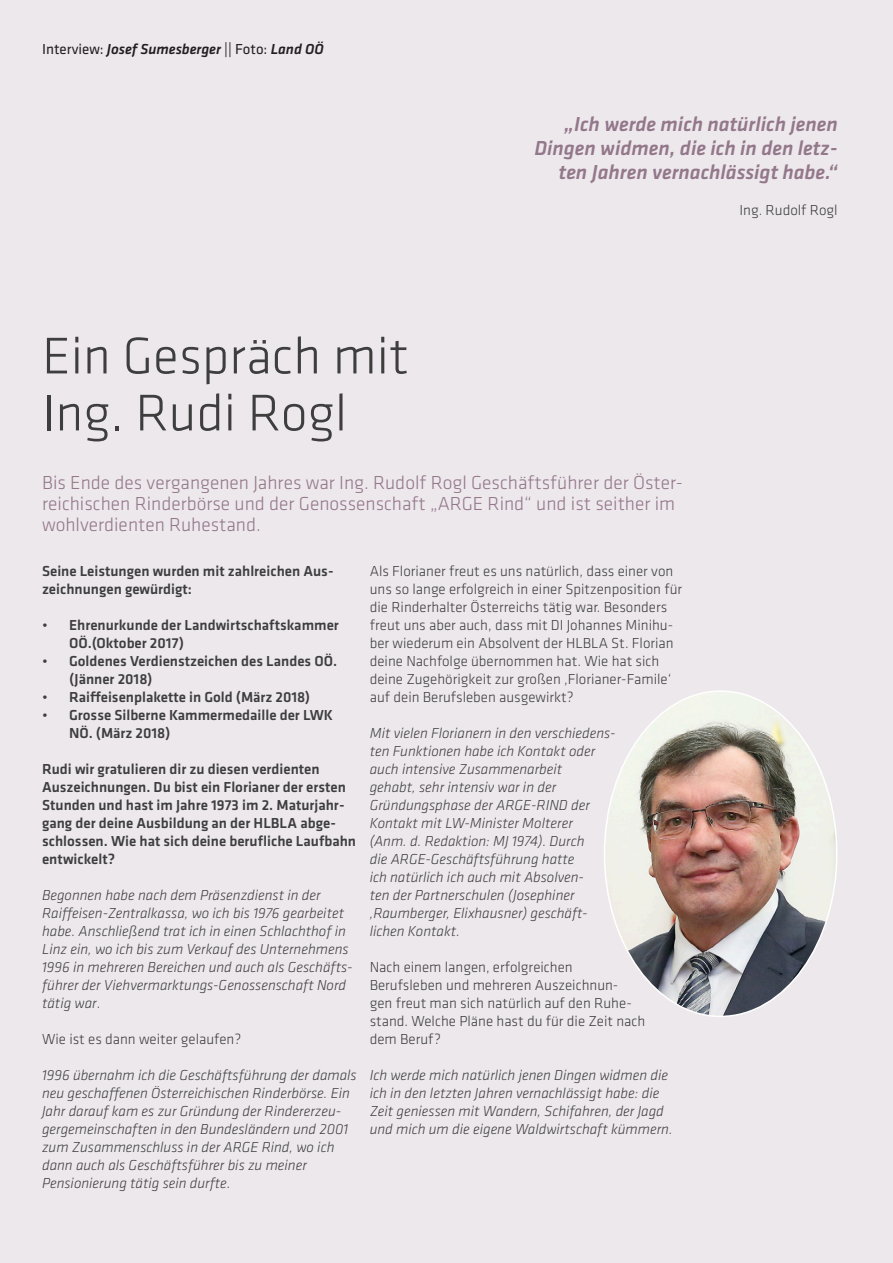
<style>
.page{position:relative;width:893px;height:1263px;background:#ede8ec}
.page>*{position:absolute;margin:0;border:0;box-sizing:border-box;transform-origin:0 0}
.t1{font:300 53.4px/57px "Klavika";color:#3e3e3f}
.t2{font:italic 500 21px/24px "Klavika";color:#93778a;text-align:right}
.t3{font:300 19.5px/21px "Klavika";color:#93778a}
.t4{font:italic 300 15px/18px "Klavika";color:#3e3e3f}
.t5{font:300 15px/18px "Klavika";color:#3e3e3f}
.t6{font:500 15px/18px "Klavika";color:#3e3e3f}
.t7{font:15px "Klavika Medium Italic OSF";color:#231f20}
.s1{font-family:"Klavika"}
.s2{font-weight:300}
.s3{font-style:normal}
</style>
<div class="page">
<img style="left:604px;top:693px;width:233px;height:323px">
<p class="t7" style="left:42px;top:41px;width:283px"><span class="s1">Interview:</span> Josef Sumesberger <span class="s1">|| Foto:</span> Land OÖ</p>
<h1 class="t1" style="left:42px;top:328px;width:368px">Ein Gespräch mit<br>Ing. Rudi Rogl</h1>
<h2 class="t2" style="left:534px;top:112px;width:305px">„Ich werde mich natürlich jenen<br>Dingen widmen, die ich in den letz&shy;ten Jahren vernachlässigt habe.“</h2>
<p class="t5" style="left:739px;top:201px;width:100px">Ing. Rudolf Rogl</p>
<h3 class="t3" style="left:42px;top:473px;width:642px">Bis Ende des vergangenen Jahres war Ing. Rudolf Rogl Geschäftsführer der Öster&shy;reichischen Rinderbörse und der Genossenschaft „ARGE Rind“ und ist seither im wohlverdienten Ruhestand.</h3>
<p class="t6" style="left:42px;top:562px;width:293px">Seine Leistungen wurden mit zahlreichen Aus&shy;zeichnungen gewürdigt:</p>
<p class="t6" style="left:69px;top:616px;width:271px;text-indent:-27px"><span class="s2">•</span> Ehrenurkunde der Landwirtschaftskammer<br>OÖ.(Oktober 2017)</p>
<p class="t6" style="left:69px;top:652px;width:269px;text-indent:-27px"><span class="s2">•</span> Goldenes Verdienstzeichen des Landes OÖ. (Jänner 2018)</p>
<p class="t6" style="left:42px;top:688px;width:270px"><span class="s2">•</span> Raiffeisenplakette in Gold (März 2018)</p>
<p class="t6" style="left:69px;top:706px;width:265px;text-indent:-27px"><span class="s2">•</span> Grosse Silberne Kammermedaille der LWK<br>NÖ. (März 2018)</p>
<p class="t6" style="left:42px;top:760px;width:315px">Rudi wir gratulieren dir zu diesen verdienten Auszeichnungen. Du bist ein Florianer der ersten Stunden und hast im Jahre 1973 im 2. Maturjahr&shy;gang der deine Ausbildung an der HLBLA abge&shy;schlossen. Wie hat sich deine berufliche Laufbahn entwickelt?</p>
<p class="t4" style="left:42px;top:886px;width:312px">Begonnen habe nach dem Präsenzdienst in der Raiffeisen-Zentralkassa, wo ich bis 1976 gearbeitet habe. Anschließend trat ich in einen Schlachthof in Linz ein, wo ich bis zum Verkauf des Unternehmens 1996 in mehreren Bereichen und auch als Geschäfts&shy;führer der Viehvermarktungs-Genossenschaft Nord tätig war<span class="s3">.</span></p>
<p class="t5" style="left:42px;top:1030px;width:201px">Wie ist es dann weiter gelaufen?</p>
<p class="t4" style="left:42px;top:1066px;width:316px">1996 übernahm ich die Geschäftsführung der damals neu geschaffenen Österreichischen Rinderbörse. Ein Jahr darauf kam es zur Gründung der Rindererzeu&shy;gergemeinschaften in den Bundesländern und 2001 zum Zusammenschluss in der ARGE Rind, wo ich dann auch als Geschäftsführer bis zu meiner Pensionierung tätig sein durfte.</p>
<p class="t5" style="left:370px;top:562px;width:314px">Als Florianer freut es uns natürlich, dass einer von uns so lange erfolgreich in einer Spitzenposition für die Rinderhalter Österreichs tätig war. Besonders freut uns aber auch, dass mit DI Johannes Minihu&shy;ber wiederum ein Absolvent der HLBLA St. Florian deine Nachfolge übernommen hat. Wie hat sich deine Zugehörigkeit zur großen ‚Florianer-Famile‘ auf dein Berufsleben ausgewirkt?</p>
<p class="t4" style="left:370px;top:724px;width:247px">Mit vielen Florianern in den verschiedens&shy;ten Funktionen habe ich Kontakt oder auch intensive Zusammenarbeit<br>gehabt, sehr intensiv war in der Gründungsphase der ARGE-RIND der Kontakt mit LW-Minister Molterer<br>(Anm. d. Redaktion: MJ 1974). Durch<br>die ARGE-Geschäftsführung hatte<br>ich natürlich ich auch mit Absolven-<br>ten der Partnerschulen (Josephiner ,Raumberger, Elixhausner) geschäft&shy;lichen Kontakt.</p>
<p class="t5" style="left:370px;top:958px;width:277px">Nach einem langen, erfolgreichen Berufsleben und mehreren Auszeichnun-<br>gen freut man sich natürlich auf den Ruhe&shy;stand. Welche Pläne hast du für die Zeit nach dem Beruf?</p>
<p class="t4" style="left:370px;top:1066px;width:304px">Ich werde mich natürlich jenen Dingen widmen die ich in den letzten Jahren vernachlässigt habe: die Zeit geniessen mit Wandern, Schifahren, der Jagd und mich um die eigene Waldwirtschaft kümmern.</p>
</div>
